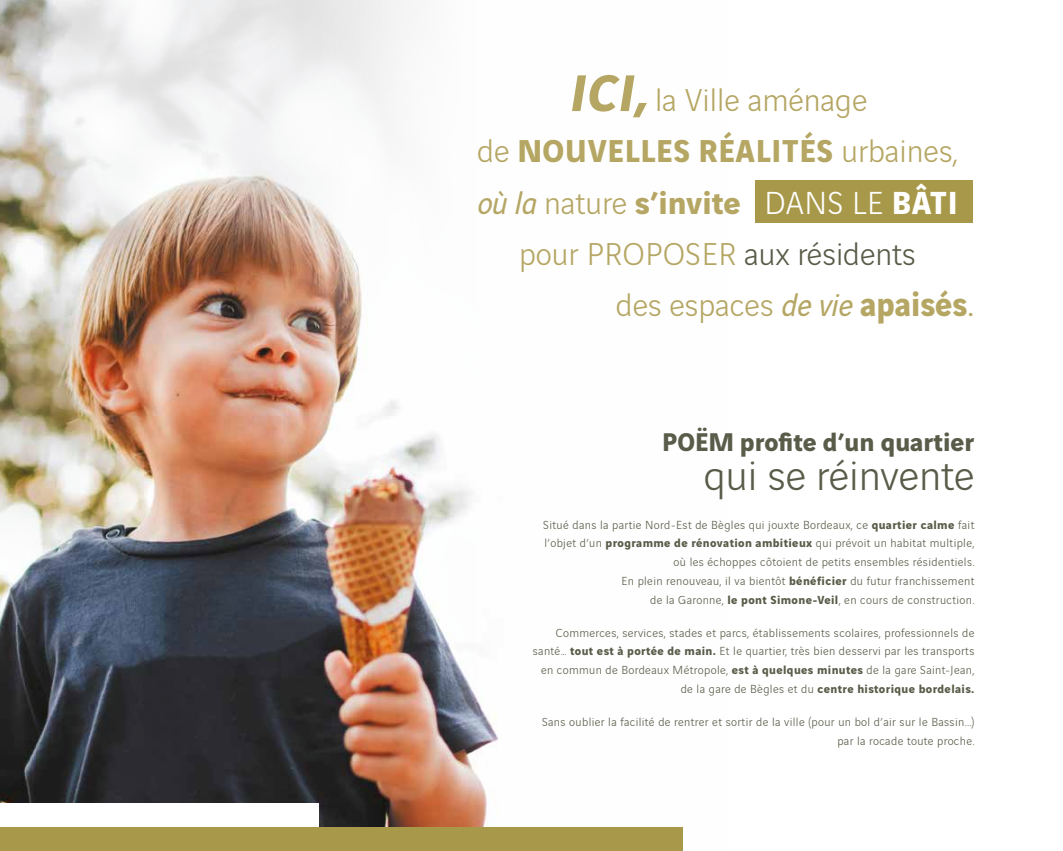
<style>
.page{position:relative;width:1063px;height:851px;background:#fff}
.page>*{position:absolute;margin:0;border:0;box-sizing:border-box;transform-origin:0 0}
.t1{font:300 44.5px "Vinci Sans";color:#585c48}
.t2{font:700 34px "Vinci Sans";color:#b5a663}
.t3{font:300 33.75px/51.2px "Vinci Sans";color:#b5a663;text-align:center}
.t4{font:700 27.38px "Vinci Sans";color:#585c48}
.t5{font:300 12.5px/18.8px "Vinci Sans";letter-spacing:.03em;color:#585c48;text-align:right}
.s1{font-weight:700;font-style:italic;font-size:55px}
.s2{font-size:34px}
.s3{font-weight:700}
.s4{font-weight:400;font-style:italic;font-size:33.75px}
.s5{font-weight:300;font-size:33.75px}
.s6{font-weight:300;color:#fff}
.s7{color:#fff}
.s8{color:#585c48}
.s9{font-weight:400;font-style:italic}
.s10{font-weight:700;font-size:36.5px}
.s11{font-weight:400}
</style>
<div class="page">
<img style="left:0;top:0;width:478px;height:826px">
<div style="left:755px;top:180px;width:218px;height:42px;background:#a89849"></div>
<div style="left:0;top:826px;width:682px;height:24px;background:#a89849"></div>
<div style="left:0;top:803px;width:319px;height:23px;background:#fff"></div>
<h3 class="t3" style="left:477px;top:72px;width:482px"><span class="s1">ICI,</span>la Ville aménage<br><span class="s2">de</span> <span class="s3">NOUVELLES RÉALITÉS</span> urbaines,</h3>
<h2 class="t2" style="left:477px;top:175px;width:482px"><span class="s4">où la</span> <span class="s5">nature</span> s’invite <span class="s6">DANS LE</span> <span class="s7">BÂTI</span></h2>
<h3 class="t3" style="left:616px;top:225px;width:360px;text-align:left;text-indent:-97px">pour PROPOSER <span class="s8">aux résidents<br></span>des espaces <span class="s9">de vie</span> <span class="s10">apaisés</span><span class="s11">.</span></h3>
<h3 class="t4" style="left:662px;top:419px;width:314px">POËM profite d’un quartier</h3>
<h1 class="t1" style="left:704px;top:443px;width:272px">qui se réinvente</h1>
<p class="t5" style="left:543px;top:514px;width:433px">Situé dans la partie Nord-Est de Bègles qui jouxte Bordeaux, ce <span class="s3">quartier calme</span> fait l’objet d’un <span class="s3">programme de rénovation ambitieux</span> qui prévoit un habitat multiple, où les échoppes côtoient de petits ensembles résidentiels.<br>En plein renouveau, il va bientôt <span class="s3">bénéficier</span> du futur franchissement<br>de la Garonne, <span class="s3">le pont Simone-Veil</span>, en cours de construction.</p>
<p class="t5" style="left:533px;top:622px;width:443px">Commerces, services, stades et parcs, établissements scolaires, professionnels de santé… <span class="s3">tout est à portée de main.</span> Et le quartier, très bien desservi par les transports en commun de Bordeaux Métropole, <span class="s3">est à quelques minutes</span> de la gare Saint-Jean, de la gare de Bègles et du <span class="s3">centre historique bordelais.</span></p>
<p class="t5" style="left:542px;top:711px;width:434px">Sans oublier la facilité de rentrer et sortir de la ville (pour un bol d’air sur le Bassin...) par la rocade toute proche.</p>
</div>
